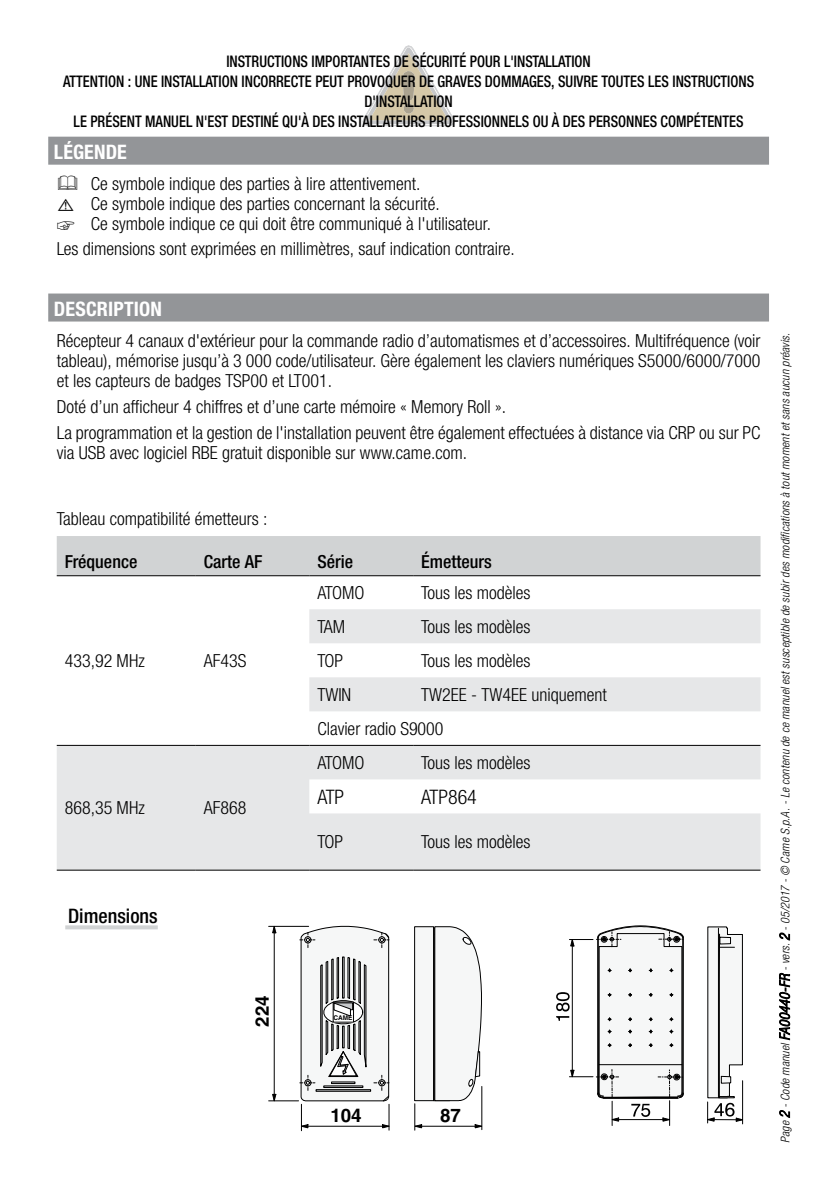
<style>
.page{position:relative;width:840px;height:1191px;background:#fff}
.page>*{position:absolute;margin:0;border:0;box-sizing:border-box;transform-origin:0 0}
.t1{font:700 condensed 20px "Helvetica Neue LTW1 G";letter-spacing:.005em;color:#fff}
.t2{font:500 condensed 20px "Helvetica Neue LTW1 G";color:#000}
.t3{font:300 condensed 20px "Helvetica Neue LTW1 G";color:#000}
.t4{font:700 18.8px "Helvetica";color:#000}
.t5{font:300 condensed 18px/20px "Helvetica Neue LTW1 G";color:#000}
.t6{font:500 condensed 18px "Helvetica Neue LTW1 G";color:#000}
.t7{font:500 condensed 16px/20px "Helvetica Neue LTW1 G";color:#000;text-align:center;scale:.9 1}
.t8{font:italic 300 condensed 12px "Helvetica Neue LTW1 G";color:#000}
.t9{font:700 6.4px "Helvetica";color:#000}
.s1{font-family:"Koz Go Pr 6 N";font-weight:400;font-stretch:normal}
.s2{font-size:14px}
</style>
<div class="page">
<svg style="left:556px;top:925px;width:127px;height:200px"></svg>
<svg style="left:707px;top:926px;width:36px;height:197px"></svg>
<hr style="left:741px;top:1080px;width:1px;height:43px;background:#000">
<hr style="left:268px;top:926px;width:40px;height:1px;background:#000">
<hr style="left:268px;top:1100px;width:30px;height:1px;background:#000">
<svg style="left:298px;top:925px;width:92px;height:205px"></svg>
<svg style="left:414px;top:926px;width:69px;height:204px"></svg>
<hr style="left:274px;top:926px;width:1px;height:174px;background:#000">
<svg style="left:271px;top:925px;width:5px;height:8px"></svg>
<svg style="left:271px;top:1093px;width:5px;height:9px"></svg>
<svg style="left:362px;top:45px;width:92px;height:81px"></svg>
<svg style="left:779px;top:1110px;width:10px;height:8px"></svg>
<svg style="left:779px;top:972px;width:10px;height:68px"></svg>
<svg style="left:779px;top:932px;width:10px;height:8px"></svg>
<div style="left:48px;top:137px;width:720px;height:28px;background:#939598"></div>
<div style="left:48px;top:293px;width:720px;height:28px;background:#939598"></div>
<svg style="left:65px;top:925px;width:93px;height:4px"></svg>
<div style="left:57px;top:536px;width:703px;height:39px;background:#d1d3d4"></div>
<svg style="left:57px;top:576px;width:703px;height:1px"></svg>
<svg style="left:57px;top:609px;width:703px;height:260px;fill:#e6e7e8"></svg>
<hr style="left:57px;top:575px;width:139px;height:1px;background:#000">
<hr style="left:196px;top:575px;width:113px;height:1px;background:#000">
<hr style="left:309px;top:575px;width:104px;height:1px;background:#000">
<hr style="left:413px;top:575px;width:347px;height:1px;background:#000">
<hr style="left:57px;top:869px;width:139px;height:1px;background:#000">
<hr style="left:196px;top:869px;width:113px;height:1px;background:#000">
<hr style="left:57px;top:745px;width:139px;height:1px;background:#000">
<hr style="left:196px;top:745px;width:113px;height:1px;background:#000">
<hr style="left:309px;top:745px;width:104px;height:1px;background:#000">
<hr style="left:413px;top:745px;width:347px;height:1px;background:#000">
<hr style="left:309px;top:869px;width:104px;height:1px;background:#000">
<hr style="left:413px;top:869px;width:347px;height:1px;background:#000">
<p class="t7" style="left:63px;top:51px;width:768px">INSTRUCTIONS IMPORTANTES DE SÉCURITÉ POUR L'INSTALLATION<br>ATTENTION : UNE INSTALLATION INCORRECTE PEUT PROVOQUER DE GRAVES DOMMAGES, SUIVRE TOUTES LES INSTRUCTIONS D'INSTALLATION<br>LE PRÉSENT MANUEL N'EST DESTINÉ QU'À DES INSTALLATEURS PROFESSIONNELS OU À DES PERSONNES COMPÉTENTES</p>
<p class="t1" style="left:54px;top:140px;width:74px">LÉGENDE</p>
<p class="t5" style="left:57px;top:174px;width:435px;text-indent:34px">Ce symbole indique des parties à lire attentivement.<br><span class="s1">⚠</span> Ce symbole indique des parties concernant la sécurité.<br><span class="s1">☞</span> Ce symbole indique ce qui doit être communiqué à l'utilisateur.</p>
<p class="t5" style="left:57px;top:239px;width:459px">Les dimensions sont exprimées en millimètres, sauf indication contraire.</p>
<p class="t1" style="left:54px;top:297px;width:109px">DESCRIPTION</p>
<p class="t5" style="left:57px;top:331px;width:705px;text-align:justify">Récepteur 4 canaux d'extérieur pour la commande radio d’automatismes et d’accessoires. Multifréquence (voir tableau), mémorise jusqu’à 3 000 code/utilisateur. Gère également les claviers numériques S5000/6000/7000 et les capteurs de badges TSP00 et LT001.</p>
<p class="t5" style="left:57px;top:394px;width:705px;line-height:25.6px">Doté d’un afficheur 4 chiffres et d’une carte mémoire « Memory Roll ».<br>La programmation et la gestion de l'installation peuvent être également effectuées à distance via CRP ou sur PC</p>
<p class="t5" style="left:57px;top:442px;width:411px">via USB avec logiciel RBE gratuit disponible sur www.came.com.</p>
<p class="t5" style="left:57px;top:508px;width:212px">Tableau compatibilité émetteurs :</p>
<p class="t6" style="left:65px;top:550px;width:74px">Fréquence</p>
<p class="t6" style="left:204px;top:550px;width:60px">Carte AF</p>
<p class="t6" style="left:317px;top:550px;width:37px">Série</p>
<p class="t6" style="left:421px;top:550px;width:72px">Émetteurs</p>
<p class="t5" style="left:65px;top:650px;width:81px">433,92 MHz</p>
<p class="t5" style="left:204px;top:650px;width:44px">AF43S</p>
<p class="t5" style="left:65px;top:798px;width:81px">868,35 MHz</p>
<p class="t5" style="left:204px;top:798px;width:44px">AF868</p>
<p class="t2" style="left:68px;top:903px;width:91px">Dimensions</p>
<p class="t4" style="left:250px;top:1026px;width:33px;rotate:-90deg">224</p>
<p class="t5" style="left:317px;top:582px;width:49px">ATOMO</p>
<p class="t5" style="left:421px;top:582px;width:111px">Tous les modèles</p>
<p class="t5" style="left:317px;top:616px;width:29px">TAM</p>
<p class="t5" style="left:421px;top:616px;width:111px">Tous les modèles</p>
<p class="t5" style="left:317px;top:650px;width:27px">TOP</p>
<p class="t5" style="left:421px;top:650px;width:111px">Tous les modèles</p>
<p class="t5" style="left:317px;top:684px;width:35px">TWIN</p>
<p class="t5" style="left:317px;top:677px;width:291px;line-height:34px;text-indent:104px">TW2EE - TW4EE uniquement<br>Clavier radio S9000</p>
<p class="t5" style="left:317px;top:752px;width:49px">ATOMO</p>
<p class="t5" style="left:421px;top:752px;width:111px">Tous les modèles</p>
<p class="t3" style="left:317px;top:785px;width:28px">ATP</p>
<p class="t3" style="left:421px;top:785px;width:57px">ATP864</p>
<p class="t5" style="left:317px;top:832px;width:27px">TOP</p>
<p class="t5" style="left:421px;top:832px;width:111px">Tous les modèles</p>
<p class="t9" style="left:333px;top:1014px;width:21px">CAME</p>
<p class="t4" style="left:330px;top:1103px;width:33px">104</p>
<p class="t4" style="left:440px;top:1103px;width:22px">87</p>
<p class="t8" style="left:777px;top:1142px;width:811px;rotate:-90deg">Page <span class="s2">2</span> - Code manuel <span class="s2">FA00440-FR</span> - vers. <span class="s2">2</span> - 05/2017 - © Came S.p.A. - Le contenu de ce manuel est susceptible de subir des modifications à tout moment et sans aucun préavis.</p>
</div>
